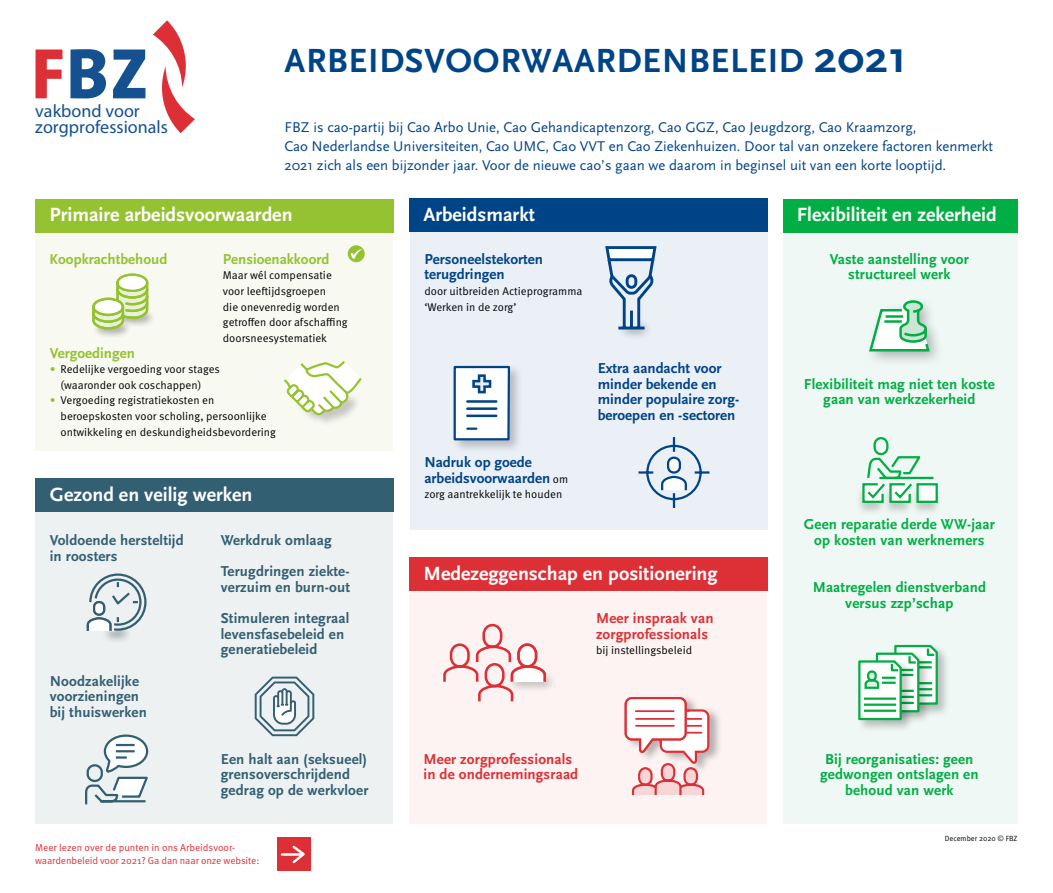
<style>
.page{position:relative;width:1053px;height:893px;background:#fff}
.page>*{position:absolute;margin:0;border:0;box-sizing:border-box;transform-origin:0 0}
.t1{font:700 35px "Scala Sans";letter-spacing:.02em;color:#048}
.t2{font:700 20px "Scala Sans";color:#fff}
.t3{font:18px/16.4px "Myriad Pro";color:#155091}
.t4{font:700 15px/15.6px "Scala Sans";letter-spacing:.01em;color:#335f72}
.t5{font:700 15px/15.6px "Scala Sans";letter-spacing:.01em;color:#00ae43;text-align:center}
.t6{font:700 15px/15.6px "Scala Sans";color:#048}
.t7{font:700 15px/15.6px "Scala Sans";letter-spacing:.01em;color:#dc3036}
.t8{font:700 15px "Scala Sans";color:#95c230}
.t9{font:14.75px/18.8px "Scala Sans";color:#048}
.t10{font:11.25px/15.6px "Meta Pro Norm";color:#000}
.t11{font:10px/12.5px "Meta Pro Norm";letter-spacing:-.01em;color:#dc3036}
.t12{font:7.5px "Meta Pro Norm";color:#000}
.s1{font-size:46.25px}
.s2{color:#95c230}
.s3{font-family:"Meta Pro Norm";font-weight:400;font-size:11.25px;color:#000}
</style>
<div class="page">
<div style="left:782px;top:199px;width:235px;height:625px;background:#eff8f4"></div>
<div style="left:35px;top:199px;width:358px;height:252px;background:#f8faf2"></div>
<div style="left:36px;top:479px;width:357px;height:344px;background:#edf1f2"></div>
<div style="left:35px;top:199px;width:358px;height:33px;background:#95c230"></div>
<div style="left:36px;top:478px;width:358px;height:34px;background:#335f72"></div>
<div style="left:409px;top:558px;width:357px;height:265px;background:#fdf3f3"></div>
<div style="left:409px;top:557px;width:358px;height:34px;background:#dc3036"></div>
<div style="left:782px;top:199px;width:235px;height:33px;background:#00ae43"></div>
<div style="left:624px;top:693px;width:99px;height:81px;background:#000;opacity:.28"></div>
<svg style="left:624px;top:696px;width:86px;height:100px"></svg>
<div style="left:293px;top:392px;width:68px;height:35px;background:#000;opacity:.2"></div>
<svg style="left:284px;top:361px;width:78px;height:58px"></svg>
<div style="left:891px;top:642px;width:59px;height:75px;background:#000;opacity:.25"></div>
<div style="left:855px;top:658px;width:59px;height:75px;background:#000;opacity:.25"></div>
<svg style="left:857px;top:644px;width:81px;height:77px"></svg>
<hr style="left:863px;top:697px;width:33px;height:3px;background:#00ae43">
<hr style="left:863px;top:704px;width:33px;height:2px;background:#00ae43">
<hr style="left:863px;top:710px;width:33px;height:2px;background:#00ae43">
<div style="left:909px;top:484px;width:32px;height:32px;background:#000;opacity:.2"></div>
<div style="left:881px;top:484px;width:32px;height:32px;background:#000;opacity:.2"></div>
<div style="left:854px;top:484px;width:32px;height:32px;background:#000;opacity:.2"></div>
<svg style="left:861px;top:437px;width:77px;height:67px"></svg>
<div style="left:506px;top:670px;width:51px;height:22px;background:#000;opacity:.3"></div>
<svg style="left:443px;top:623px;width:104px;height:79px"></svg>
<div style="left:101px;top:622px;width:32px;height:21px;background:#000;opacity:.3"></div>
<div style="left:276px;top:837px;width:34px;height:34px;background:#dc3036"></div>
<hr style="left:282px;top:853px;width:19px;height:3px;background:#fff">
<svg style="left:290px;top:845px;width:15px;height:19px"></svg>
<div style="left:348px;top:245px;width:16px;height:17px;background:#95c230;border-radius:50%"></div>
<svg style="left:351px;top:249px;width:11px;height:10px"></svg>
<div style="left:864px;top:296px;width:81px;height:71px;background:#000;opacity:.3"></div>
<svg style="left:867px;top:299px;width:64px;height:54px"></svg>
<div style="left:410px;top:207px;width:357px;height:322px;background:#ebf0f6"></div>
<div style="left:409px;top:198px;width:359px;height:34px;background:#048"></div>
<div style="left:451px;top:364px;width:72px;height:89px;background:#000;opacity:.22"></div>
<svg style="left:452px;top:365px;width:59px;height:77px"></svg>
<hr style="left:467px;top:407px;width:29px;height:3px;background:#048">
<hr style="left:467px;top:400px;width:29px;height:3px;background:#048">
<hr style="left:467px;top:415px;width:29px;height:2px;background:#048">
<svg style="left:638px;top:437px;width:72px;height:71px"></svg>
<div style="left:616px;top:317px;width:37px;height:24px;background:#000;opacity:.3"></div>
<svg style="left:605px;top:246px;width:52px;height:85px"></svg>
<div style="left:91px;top:318px;width:40px;height:20px;background:#000;opacity:.3"></div>
<div style="left:115px;top:307px;width:41px;height:20px;background:#000;opacity:.3"></div>
<svg style="left:91px;top:273px;width:58px;height:58px"></svg>
<hr style="left:635px;top:710px;width:38px;height:2px;background:#dc3036">
<svg style="left:153px;top:20px;width:42px;height:113px"></svg>
<svg style="left:36px;top:50px;width:26px;height:48px"></svg>
<svg style="left:70px;top:49px;width:36px;height:49px"></svg>
<svg style="left:113px;top:50px;width:32px;height:48px"></svg>
<svg style="left:85px;top:734px;width:64px;height:71px"></svg>
<svg style="left:255px;top:677px;width:59px;height:59px"></svg>
<svg style="left:86px;top:573px;width:61px;height:60px"></svg>
<div style="left:94px;top:602px;width:10px;height:13px;background:#fff;border-radius:5px"></div>
<div style="left:93px;top:601px;width:12px;height:15px;border:2px solid #335f72;border-radius:5px"></div>
<h1 class="t1" style="left:284px;top:42px;width:624px">ARBEIDSVOORWAARDENBELEID <span class="s1">2021</span></h1>
<h3 class="t3" style="left:35px;top:103px;width:134px">vakbond voor zorgprofessionals</h3>
<p class="t9" style="left:284px;top:118px;width:710px">FBZ is cao-partij bij Cao Arbo Unie, Cao Gehandicaptenzorg, Cao GGZ, Cao Jeugdzorg, Cao Kraamzorg,<br>Cao Nederlandse Universiteiten, Cao UMC, Cao VVT en Cao Ziekenhuizen. Door tal van onzekere factoren kenmerkt<br>2021 zich als een bijzonder jaar. Voor de nieuwe cao’s gaan we daarom in beginsel uit van een korte looptijd.</p>
<h2 class="t2" style="left:50px;top:204px;width:244px">Primaire arbeidsvoorwaarden</h2>
<h3 class="t8" style="left:50px;top:251px;width:119px">Koopkrachtbehoud</h3>
<h3 class="t8" style="left:223px;top:251px;width:108px">Pensioenakkoord</h3>
<p class="t10" style="left:223px;top:267px;width:126px">Maar wél compensatie voor leeftijdsgroepen<br>die onevenredig worden getroffen door afschaffing doorsneesystematiek</p>
<h2 class="t2" style="left:423px;top:204px;width:113px">Arbeidsmarkt</h2>
<h3 class="t6" style="left:424px;top:251px;width:120px">Personeelstekorten terugdringen</h3>
<p class="t10" style="left:424px;top:283px;width:159px">door uitbreiden Actieprogramma ‘Werken in de zorg’</p>
<h2 class="t2" style="left:796px;top:204px;width:201px">Flexibiliteit en zekerheid</h2>
<h3 class="t5" style="left:829px;top:251px;width:140px">Vaste aanstelling voor structureel werk</h3>
<h3 class="t8" style="left:50px;top:345px;width:86px">Vergoedingen</h3>
<p class="t10" style="left:61px;top:361px;width:161px;text-indent:-11px"><span class="s2">•</span> Redelijke vergoeding voor stages (waaronder ook coschappen)</p>
<p class="t10" style="left:61px;top:392px;width:217px;text-indent:-11px"><span class="s2">•</span> Vergoeding registratiekosten en beroepskosten voor scholing, persoonlijke ontwikkeling en deskundigheidsbevordering</p>
<h2 class="t2" style="left:50px;top:483px;width:204px">Gezond en veilig werken</h2>
<h3 class="t4" style="left:50px;top:533px;width:135px">Voldoende hersteltijd in roosters</h3>
<h3 class="t4" style="left:221px;top:525px;width:130px;line-height:31.2px">Werkdruk omlaag<br>Terugdringen ziekte-</h3>
<h3 class="t4" style="left:221px;top:572px;width:131px;line-height:31.2px">verzuim en burn-out<br>Stimuleren integraal</h3>
<h3 class="t4" style="left:221px;top:626px;width:125px">levensfasebeleid en generatiebeleid</h3>
<h3 class="t4" style="left:50px;top:673px;width:99px">Noodzakelijke voorzieningen bij thuiswerken</h3>
<h3 class="t4" style="left:221px;top:751px;width:149px">Een halt aan (seksueel) grensoverschrijdend gedrag op de werkvloer</h3>
<p class="t11" style="left:35px;top:841px;width:226px">Meer lezen over de punten in ons Arbeidsvoor&shy;waardenbeleid voor 2021? Ga dan naar onze website:</p>
<h3 class="t6" style="left:424px;top:455px;width:145px">Nadruk op goede arbeidsvoorwaarden <span class="s3">om</span></h3>
<p class="t10" style="left:424px;top:486px;width:139px">zorg aantrekkelijk te houden</p>
<h3 class="t6" style="left:597px;top:361px;width:143px">Extra aandacht voor minder bekende en minder populaire zorg&shy;beroepen en -sectoren</h3>
<h2 class="t2" style="left:423px;top:562px;width:296px">Medezeggenschap en positionering</h2>
<h3 class="t7" style="left:596px;top:611px;width:119px">Meer inspraak van zorgprofessionals</h3>
<p class="t10" style="left:596px;top:642px;width:98px">bij instellingsbeleid</p>
<h3 class="t7" style="left:423px;top:751px;width:156px">Meer zorgprofessionals in de ondernemingsraad</h3>
<h3 class="t5" style="left:803px;top:376px;width:193px">Flexibiliteit mag niet ten koste gaan van werkzekerheid</h3>
<h3 class="t5" style="left:803px;top:517px;width:193px">Geen reparatie derde WW-jaar op kosten van werknemers</h3>
<h3 class="t5" style="left:812px;top:580px;width:175px">Maatregelen dienstverband versus zzp’schap</h3>
<h3 class="t5" style="left:820px;top:751px;width:160px">Bij reorganisaties: geen gedwongen ontslagen en behoud van werk</h3>
<p class="t12" style="left:944px;top:832px;width:74px">December 2020 © FBZ</p>
</div>
